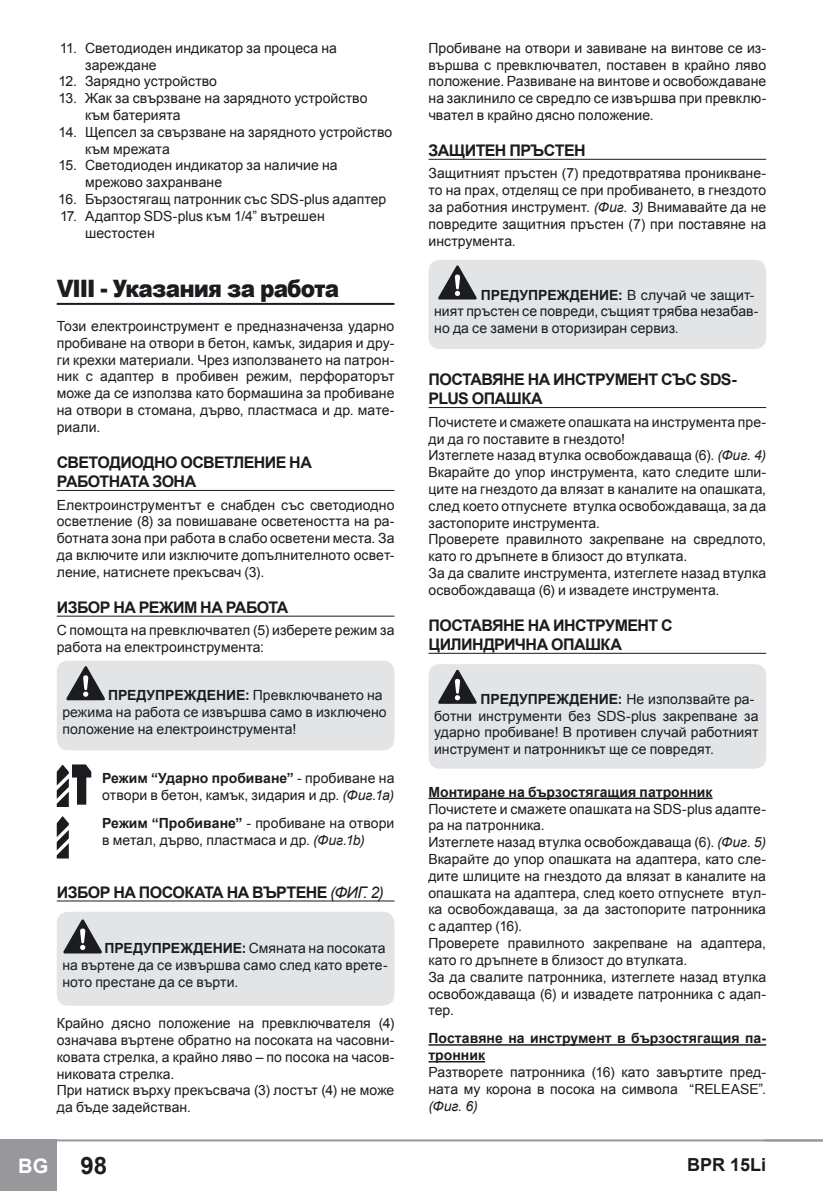
<style>
.page{position:relative;width:823px;height:1191px;background:#fff}
.page>*{position:absolute;margin:0;border:0;box-sizing:border-box;transform-origin:0 0}
.t1{font:900 24px "Arial";letter-spacing:-.04em;color:#1b1c20;scale:.9 1}
.t2{font:700 24px "Arial";color:#1b1c20}
.t3{font:700 20px "Arial";color:#fff}
.t4{font:700 18px "Arial";color:#1b1c20}
.t5{font:700 16px "Arial";letter-spacing:-.04em;color:#1b1c20}
.t6{font:italic 16px "Arial";color:#1b1c20}
.t7{font:14px/16.8px "Arial";letter-spacing:.005em;color:#1b1c20}
.t8{font:700 14px "Arial";letter-spacing:-.02em;color:#1b1c20}
.s1{font-weight:700}
.s2{font-style:italic}
</style>
<div class="page">
<div style="left:0;top:1139px;width:57px;height:52px;background:#98989c"></div>
<hr style="left:43px;top:1139px;width:779px;height:2px;background:#98989c">
<hr style="left:57px;top:303px;width:337px;height:2px;background:#1b1c20">
<hr style="left:57px;top:490px;width:337px;height:1px;background:#1b1c20">
<hr style="left:57px;top:615px;width:337px;height:1px;background:#1b1c20">
<hr style="left:57px;top:900px;width:337px;height:1px;background:#1b1c20">
<div style="left:57px;top:660px;width:337px;height:90px;background:#e3e4e6;border-radius:11px"></div>
<svg style="left:66px;top:666px;width:39px;height:34px"></svg>
<svg style="left:57px;top:764px;width:34px;height:43px"></svg>
<svg style="left:57px;top:816px;width:12px;height:42px"></svg>
<div style="left:57px;top:911px;width:337px;height:94px;background:#e3e4e6;border-radius:11px"></div>
<svg style="left:63px;top:919px;width:39px;height:34px"></svg>
<hr style="left:428px;top:159px;width:337px;height:1px;background:#1b1c20">
<hr style="left:428px;top:407px;width:337px;height:1px;background:#1b1c20">
<hr style="left:428px;top:653px;width:337px;height:1px;background:#1b1c20">
<hr style="left:428px;top:797px;width:284px;height:2px;background:#1b1c20">
<hr style="left:428px;top:1044px;width:337px;height:1px;background:#1b1c20">
<hr style="left:428px;top:1061px;width:57px;height:1px;background:#1b1c20">
<div style="left:428px;top:260px;width:337px;height:89px;background:#e3e4e6;border-radius:11px"></div>
<svg style="left:438px;top:265px;width:38px;height:34px"></svg>
<div style="left:428px;top:664px;width:337px;height:104px;background:#e3e4e6;border-radius:11px"></div>
<svg style="left:438px;top:670px;width:38px;height:34px"></svg>
<p class="t7" style="left:85px;top:40px;width:253px;text-indent:-25px">11. Светодиоден индикатор за процеса на зареждане</p>
<p class="t7" style="left:58px;top:73px;width:160px">12. Зарядно устройство</p>
<p class="t7" style="left:85px;top:90px;width:284px;text-indent:-27px">13. Жак за свързване на зарядното устройство към батерията</p>
<p class="t7" style="left:85px;top:124px;width:308px;text-indent:-27px">14. Щепсел за свързване на зарядното устройство към мрежата</p>
<p class="t7" style="left:85px;top:157px;width:254px;text-indent:-27px">15. Светодиоден индикатор за наличие на мрежово захранване</p>
<p class="t7" style="left:58px;top:191px;width:329px">16. Бързостягащ патронник със SDS-plus адаптер</p>
<p class="t7" style="left:85px;top:208px;width:241px;text-indent:-25px">17. Адаптор SDS-plus към 1/4” вътрешен шестостен</p>
<p class="t1" style="left:57px;top:271px;width:315px">VIII - Указания за работа</p>
<p class="t7" style="left:57px;top:318px;width:339px;text-align:justify">Този електроинструмент е предназначенза ударно пробиване на отвори в бетон, камък, зидария и дру&shy;ги крехки материали. Чрез използването на патрон&shy;ник с адаптер в пробивен режим, перфораторът може да се използва като бормашина за пробиване на отвори в стомана, дърво, пластмаса и др. мате&shy;риали.</p>
<p class="t5" style="left:57px;top:451px;width:12px">СВЕТОДИОДНО</p>
<p class="t5" style="left:180px;top:451px;width:12px">ОСВЕТ</p>
<p class="t5" style="left:233px;top:451px;width:22px">ЛЕНИЕ</p>
<p class="t5" style="left:289px;top:451px;width:12px">НА</p>
<p class="t5" style="left:57px;top:471px;width:43px">РАБОТНАТА</p>
<p class="t5" style="left:152px;top:471px;width:22px">ЗОНА</p>
<p class="t7" style="left:57px;top:496px;width:339px;text-align:justify">Електроинструментът е снабден със светодиодно осветление (8) за повишаване осветеността на ра&shy;ботната зона при работа в слабо осветени места. За да включите или изключите допълнителното освет&shy;ление, натиснете прекъсвач (3).</p>
<p class="t5" style="left:57px;top:596px;width:105px">ИЗБОР НА РЕЖИ</p>
<p class="t5" style="left:184px;top:596px;width:85px">М НА РАБОТА</p>
<p class="t7" style="left:57px;top:622px;width:339px">С помощта на превключвател (5) изберете режим за работа на електроинструмента:</p>
<p class="t8" style="left:108px;top:686px;width:78px">ПРЕДУПРЕЖДЕНИЕ</p>
<p class="t7" style="left:62px;top:687px;width:326px;text-indent:183px"><span class="s1">:</span> Превключването на режима на работа се извършва само в изключено положение на електроинструмента!</p>
<p class="t7" style="left:102px;top:770px;width:293px"><span class="s1">Режим “Ударно пробиване”</span> - пробиване на отвори в бетон, камък, зидария и др. <span class="s2">(Фиг.1a)</span></p>
<p class="t7" style="left:102px;top:815px;width:293px"><span class="s1">Режим “Пробиване”</span> - пробиване на отвори в метал, дърво, пластмаса и др. <span class="s2">(Фиг.1b)</span></p>
<p class="t5" style="left:57px;top:881px;width:94px">ИЗБОР НА ПОСОКАТА</p>
<p class="t5" style="left:226px;top:881px;width:71px">НА ВЪРТЕНЕ</p>
<p class="t6" style="left:330px;top:881px;width:55px">(Фи г. 2)</p>
<p class="t7" style="left:62px;top:940px;width:326px;text-indent:179px"><span class="s1">:</span> Смяната на посоката на въртене да се извършва само след като врете&shy;ното престане да се върти.</p>
<p class="t7" style="left:57px;top:1015px;width:339px">Крайно дясно положение на превключвателя (4) означава въртене обратно на посоката на часовни&shy;ковата стрелка, а крайно ляво – по посока на часов&shy;никовата стрелка.<br>При натиск върху прекъсвача (3) лостът (4) не може да бъде задействан.</p>
<p class="t8" style="left:104px;top:939px;width:78px">ПРЕДУПРЕЖДЕНИЕ</p>
<p class="t7" style="left:428px;top:40px;width:339px;text-align:justify">Пробиване на отвори и завиване на винтове се из&shy;вършва с превключвател, поставен в крайно ляво положение. Развиване на винтове и освобождаване на заклинило се свредло се извършва при превклю&shy;чвател в крайно дясно положение.</p>
<p class="t5" style="left:428px;top:140px;width:48px">ЗАЩИТЕН</p>
<p class="t5" style="left:509px;top:140px;width:46px">ПРЪСТЕН</p>
<p class="t7" style="left:428px;top:165px;width:339px;text-align:justify">Защитният пръстен (7) предотвратява проникване&shy;то на прах, отделящ се при пробиването, в гнездото за работния инструмент. <span class="s2">(Фиг. 3)</span> Внимавайте да не повредите защитния пръстен (7) при поставяне на инструмента.</p>
<p class="t8" style="left:480px;top:285px;width:78px">ПРЕДУПРЕЖДЕНИЕ</p>
<p class="t7" style="left:434px;top:286px;width:326px;text-indent:184px"><span class="s1">:</span> В случай че защит&shy;ният пръстен се повреди, същият трябва незабав&shy;но да се замени в оторизиран сервиз.</p>
<p class="t5" style="left:428px;top:369px;width:12px">ПОСТАВ</p>
<p class="t5" style="left:492px;top:369px;width:73px">ЯНЕНАИНСТ</p>
<p class="t5" style="left:595px;top:369px;width:43px">РУМЕНТ</p>
<p class="t5" style="left:660px;top:369px;width:77px">СЪС SDS-</p>
<p class="t5" style="left:428px;top:388px;width:56px">PLUS ОПА</p>
<p class="t5" style="left:505px;top:388px;width:27px">ШКА</p>
<p class="t7" style="left:428px;top:413px;width:339px">Почистете и смажете опашката на инструмента пре&shy;ди да го поставите в гнездото!<br>Изтеглете назад втулка освобождаваща (6). <span class="s2">(Фиг. 4)<br></span>Вкарайте до упор инструмента, като следите шли&shy;ците на гнездото да влязат в каналите на опашката, след което отпуснете втулка освобождаваща, за да застопорите инструмента.<br>Проверете правилното закрепване на свредлото, като го дръпнете в близост до втулката.<br>За да свалите инструмента, изтеглете назад втулка освобождаваща (6) и извадете инструмента.</p>
<p class="t5" style="left:428px;top:614px;width:12px">ПОСТАВ</p>
<p class="t5" style="left:492px;top:614px;width:73px">ЯНЕНАИНСТ</p>
<p class="t5" style="left:595px;top:614px;width:43px">РУМЕНТ</p>
<p class="t5" style="left:660px;top:614px;width:11px">С</p>
<p class="t5" style="left:428px;top:633px;width:45px">ЦИЛИНД</p>
<p class="t5" style="left:494px;top:633px;width:22px">РИЧНА</p>
<p class="t5" style="left:550px;top:633px;width:13px">ОПА</p>
<p class="t5" style="left:584px;top:633px;width:27px">ШКА</p>
<p class="t8" style="left:480px;top:689px;width:78px">ПРЕДУПРЕЖДЕНИЕ</p>
<p class="t7" style="left:434px;top:690px;width:326px;text-indent:183px"><span class="s1">:</span> Не използвайте ра&shy;ботни инструменти без SDS-plus закрепване за ударно пробиване! В противен случай работният инструмент и патронникът ще се повредят.</p>
<p class="t7" style="left:428px;top:783px;width:339px"><span class="s1">Монтиране на бързостягащия патронник </span>Почистете и смажете опашката на SDS-plus адапте&shy;ра на патронника.<br>Изтеглете назад втулка освобождаваща (6). <span class="s2">(Фиг. 5)<br></span>Вкарайте до упор опашката на адаптера, като сле&shy;дите шлиците на гнездото да влязат в каналите на опашката на адаптера, след което отпуснете втул&shy;ка освобождаваща, за да застопорите патронника с адаптер (16).<br>Проверете правилното закрепване на адаптера, като го дръпнете в близост до втулката.<br>За да свалите патронника, изтеглете назад втулка освобождаваща (6) и извадете патронника с адап&shy;тер.</p>
<p class="t7" style="left:428px;top:1030px;width:339px"><span class="s1">Поставяне на инструмент в бързостягащия па&shy;тронник<br></span>Разтворете патронника (16) като завъртите пред&shy;ната му корона в посока на символа “RELEASE”. <span class="s2">(Фиг. 6)</span></p>
<h2 class="t3" style="left:18px;top:1152px;width:31px">BG</h2>
<p class="t2" style="left:80px;top:1149px;width:28px">98</p>
<p class="t4" style="left:686px;top:1152px;width:81px">BPR 15Li</p>
</div>
